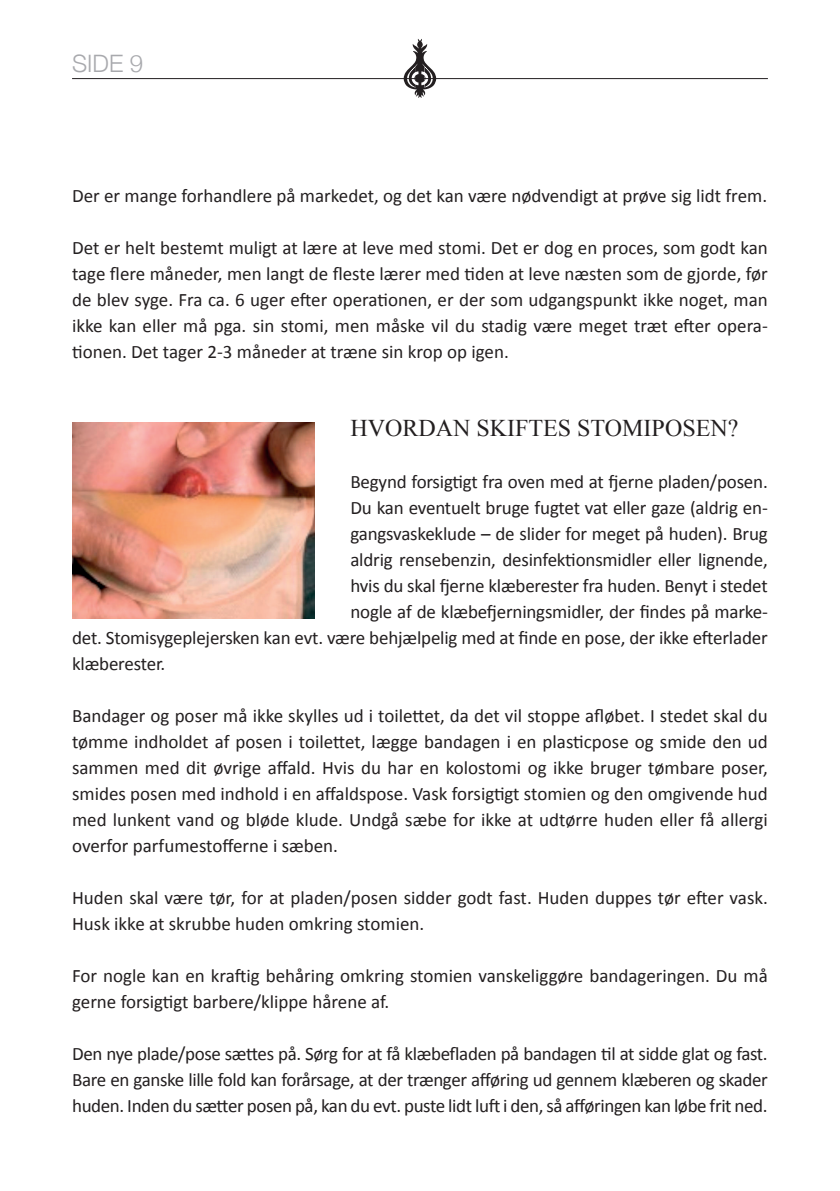
<style>
.page{position:relative;width:840px;height:1191px;background:#fff}
.page>*{position:absolute;margin:0;border:0;box-sizing:border-box;transform-origin:0 0}
.Overskrift{font:24px "Times New Roman";color:#231f20}
.t1{font:300 24px "Helvetica Neue";color:#a8a9ad}
.Brødtekst{font:19px/26px "Calibri";letter-spacing:-.01em;color:#231f20;text-align:justify}
</style>
<div class="page">
<hr style="left:72px;top:78px;width:695px;height:1px;background:#231f20">
<svg style="left:403px;top:39px;width:33px;height:59px"></svg>
<img style="left:72px;top:422px;width:242px;height:196px">
<p class="t1" style="left:72px;top:44px;width:73px">SIDE 9</p>
<p class="Brødtekst" style="left:72px;top:182px;width:696px">Der er mange forhandlere på markedet, og det kan være nødvendigt at prøve sig lidt frem.</p>
<p class="Brødtekst" style="left:72px;top:234px;width:697px">Det er helt bestemt muligt at lære at leve med stomi. Det er dog en proces, som godt kan tage flere måneder, men langt de fleste lærer med tiden at leve næsten som de gjorde, før de blev syge. Fra ca. 6 uger efter operationen, er der som udgangspunkt ikke noget, man ikke kan eller må pga. sin stomi, men måske vil du stadig være meget træt efter opera&shy;tionen. Det tager 2-3 måneder at træne sin krop op igen.</p>
<p class="Overskrift" style="left:350px;top:412px;width:389px">HVORDAN SKIFTES STOMIPOSEN?</p>
<p class="Brødtekst" style="left:350px;top:468px;width:418px">Begynd forsigtigt fra oven med at fjerne pladen/posen.</p>
<p class="Brødtekst" style="left:350px;top:494px;width:419px">Du kan eventuelt bruge fugtet vat eller gaze (aldrig en-</p>
<p class="Brødtekst" style="left:350px;top:520px;width:418px">gangsvaskeklude – de slider for meget på huden). Brug</p>
<p class="Brødtekst" style="left:350px;top:546px;width:418px">aldrig rensebenzin, desinfektionsmidler eller lignende,</p>
<p class="Brødtekst" style="left:350px;top:572px;width:418px">hvis du skal fjerne klæberester fra huden. Benyt i stedet</p>
<p class="Brødtekst" style="left:350px;top:598px;width:419px">nogle af de klæbefjerningsmidler, der findes på marke-</p>
<p class="Brødtekst" style="left:72px;top:624px;width:696px">det. Stomisygeplejersken kan evt. være behjælpelig med at finde en pose, der ikke efterlader</p>
<p class="Brødtekst" style="left:72px;top:650px;width:95px">klæberester.</p>
<p class="Brødtekst" style="left:72px;top:702px;width:697px">Bandager og poser må ikke skylles ud i toilettet, da det vil stoppe afløbet. I stedet skal du tømme indholdet af posen i toilettet, lægge bandagen i en plasticpose og smide den ud sammen med dit øvrige affald. Hvis du har en kolostomi og ikke bruger tømbare poser, smides posen med indhold i en affaldspose. Vask forsigtigt stomien og den omgivende hud med lunkent vand og bløde klude. Undgå sæbe for ikke at udtørre huden eller få allergi overfor parfumestofferne i sæben.</p>
<p class="Brødtekst" style="left:72px;top:884px;width:697px">Huden skal være tør, for at pladen/posen sidder godt fast. Huden duppes tør efter vask.<br>Husk ikke at skrubbe huden omkring stomien.</p>
<p class="Brødtekst" style="left:72px;top:962px;width:697px">For nogle kan en kraftig behåring omkring stomien vanskeliggøre bandageringen. Du må gerne forsigtigt barbere/klippe hårene af.</p>
<p class="Brødtekst" style="left:72px;top:1040px;width:696px">Den nye plade/pose sættes på. Sørg for at få klæbefladen på bandagen til at sidde glat og fast.<br>Bare en ganske lille fold kan forårsage, at der trænger afføring ud gennem klæberen og skader huden. Inden du sætter posen på, kan du evt. puste lidt luft i den, så afføringen kan løbe frit ned.</p>
</div>
